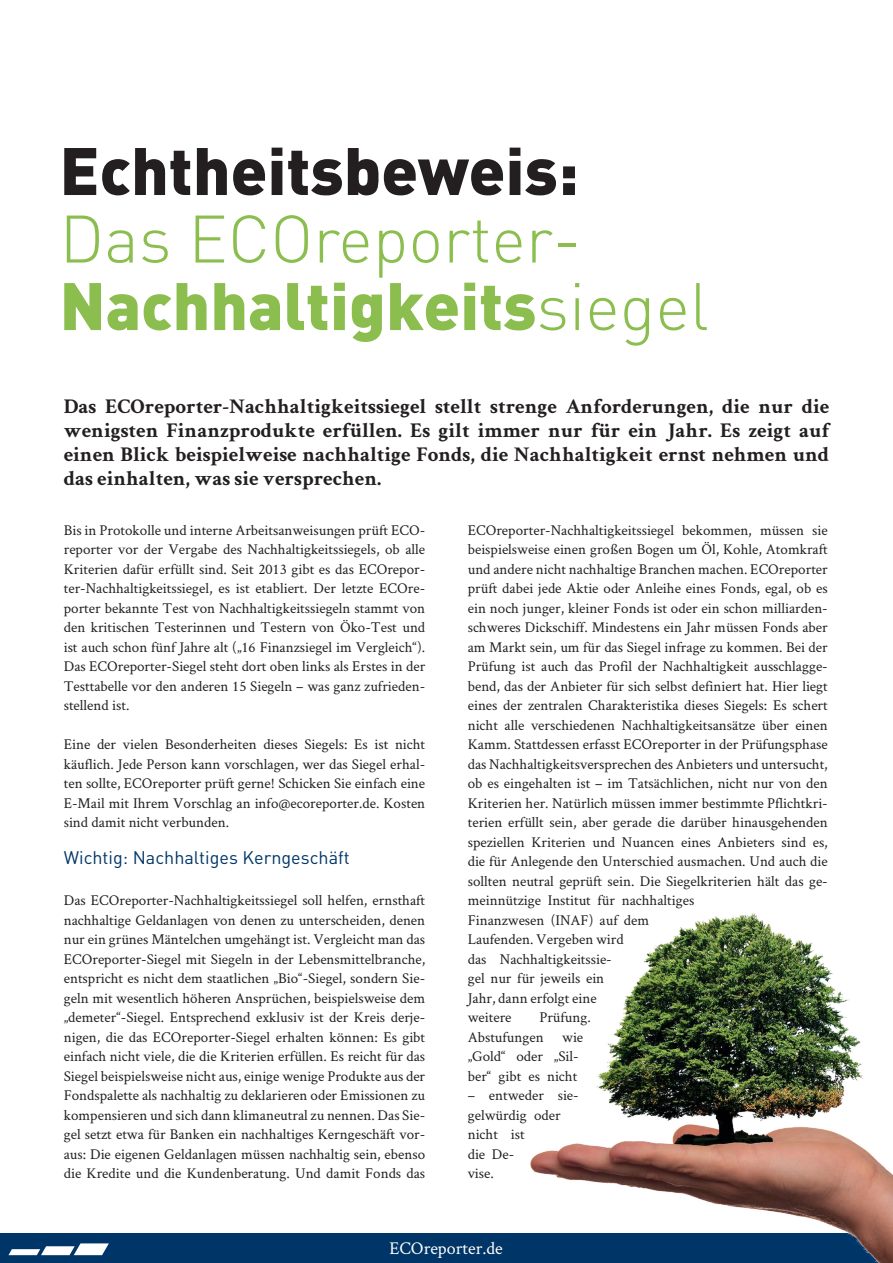
<style>
.page{position:relative;width:893px;height:1263px;background:#fff}
.page>*{position:absolute;margin:0;border:0;box-sizing:border-box;transform-origin:0 0}
.t1{font:300 66px/67.5px "DINOT";color:#8bbe4f}
.t2{font:900 66px "DINOT";color:#231f20}
.t3{font:700 21px/24px "Crimson Text";color:#231f20;text-align:justify}
.t4{font:18px "DINOT";color:#003667}
.t5{font:18px "Crimson Text";color:#fff}
.t6{font:15px/19.5px "Crimson Text";color:#231f20;text-align:justify}
.s1{font-weight:900}
</style>
<div class="page">
<div style="left:0;top:1233px;width:893px;height:30px;background:#003667"></div>
<svg style="left:9px;top:1243px;width:100px;height:12px"></svg>
<img style="left:530px;top:913px;width:363px;height:350px">
<h1 class="t2" style="left:60px;top:126px;width:521px">Echtheitsbeweis:</h1>
<h1 class="t1" style="left:60px;top:202px;width:651px">Das ECOreporter-<br><span class="s1">Nachhaltigkeits</span>siegel</h1>
<p class="t3" style="left:64px;top:394px;width:767px">Das ECOreporter-Nachhaltigkeitssiegel stellt strenge Anforderungen, die nur die wenigsten Finanzprodukte erfüllen. Es gilt immer nur für ein Jahr. Es zeigt auf einen Blick beispielweise nachhaltige Fonds, die Nachhaltigkeit ernst nehmen und das einhalten, was sie versprechen.</p>
<p class="t6" style="left:468px;top:519px;width:362px;text-align:left">ECOreporter-Nachhaltigkeitssiegel bekommen, müssen sie beispielsweise einen großen Bogen um Öl, Kohle, Atomkraft und andere nicht nachhaltige Branchen machen. ECOreporter prüft dabei jede Aktie oder Anleihe eines Fonds, egal, ob es ein noch junger, kleiner Fonds ist oder ein schon milliarden&shy;schweres Dickschiff. Mindestens ein Jahr müssen Fonds aber am Markt sein, um für das Siegel infrage zu kommen. Bei der Prüfung ist auch das Profil der Nachhaltigkeit ausschlagge&shy;bend, das der Anbieter für sich selbst definiert hat. Hier liegt eines der zentralen Charakteristika dieses Siegels: Es schert nicht alle verschiedenen Nachhaltigkeitsansätze über einen Kamm. Stattdessen erfasst ECOreporter in der Prüfungsphase das Nachhaltigkeitsversprechen des Anbieters und untersucht, ob es eingehalten ist – im Tatsächlichen, nicht nur von den Kriterien her. Natürlich müssen immer bestimmte Pflichtkri&shy;terien erfüllt sein, aber gerade die darüber hinausgehenden speziellen Kriterien und Nuancen eines Anbieters sind es, die für Anlegende den Unterschied ausmachen. Und auch die sollten neutral geprüft sein. Die Siegelkriterien hält das ge&shy;meinnützige Institut für nachhaltiges<br>Finanzwesen (INAF) auf dem<br>Laufenden. Vergeben wird<br>das Nachhaltigkeitssie-<br>gel nur für jeweils ein<br>Jahr, dann erfolgt eine<br>weitere</p>
<p class="t6" style="left:64px;top:519px;width:363px">Bis in Protokolle und interne Arbeitsanweisungen prüft ECO&shy;reporter vor der Vergabe des Nachhaltigkeitssiegels, ob alle Kriterien dafür erfüllt sind. Seit 2013 gibt es das ECOrepor&shy;ter-Nachhaltigkeitssiegel, es ist etabliert. Der letzte ECOre&shy;porter bekannte Test von Nachhaltigkeitssiegeln stammt von den kritischen Testerinnen und Testern von Öko-Test und ist auch schon fünf Jahre alt („16 Finanzsiegel im Vergleich“).<br>Das ECOreporter-Siegel steht dort oben links als Erstes in der Testtabelle vor den anderen 15 Siegeln – was ganz zufrieden&shy;stellend ist.</p>
<p class="t6" style="left:64px;top:734px;width:363px">Eine der vielen Besonderheiten dieses Siegels: Es ist nicht käuflich. Jede Person kann vorschlagen, wer das Siegel erhal&shy;ten sollte, ECOreporter prüft gerne! Schicken Sie einfach eine E-Mail mit Ihrem Vorschlag an info@ecoreporter.de. Kosten sind damit nicht verbunden.</p>
<p class="t4" style="left:64px;top:845px;width:287px">Wichtig: Nachhaltiges Kerngeschäft</p>
<p class="t6" style="left:64px;top:890px;width:363px">Das ECOreporter-Nachhaltigkeitssiegel soll helfen, ernsthaft nachhaltige Geldanlagen von denen zu unterscheiden, denen nur ein grünes Mäntelchen umgehängt ist. Vergleicht man das ECOreporter-Siegel mit Siegeln in der Lebensmittelbranche, entspricht es nicht dem staatlichen „Bio“-Siegel, sondern Sie&shy;geln mit wesentlich höheren Ansprüchen, beispielsweise dem „demeter“-Siegel. Entsprechend exklusiv ist der Kreis derje&shy;nigen, die das ECOreporter-Siegel erhalten können: Es gibt einfach nicht viele, die die Kriterien erfüllen. Es reicht für das Siegel beispielsweise nicht aus, einige wenige Produkte aus der Fondspalette als nachhaltig zu deklarieren oder Emissionen zu kompensieren und sich dann klimaneutral zu nennen. Das Sie&shy;gel setzt etwa für Banken ein nachhaltiges Kerngeschäft vor&shy;aus: Die eigenen Geldanlagen müssen nachhaltig sein, ebenso die Kredite und die Kundenberatung. Und damit Fonds das</p>
<p class="t6" style="left:468px;top:1007px;width:125px;text-align:left;text-indent:72px">Prüfung.<br>Abstufungen wie „Gold“ oder „Sil&shy;ber“ gibt es nicht</p>
<p class="t6" style="left:468px;top:1085px;width:112px;text-align:left">– entweder sie&shy;gelwürdig oder nicht ist<br>die De-<br>vise.</p>
<p class="t5" style="left:389px;top:1236px;width:115px">ECOreporter.de</p>
</div>
